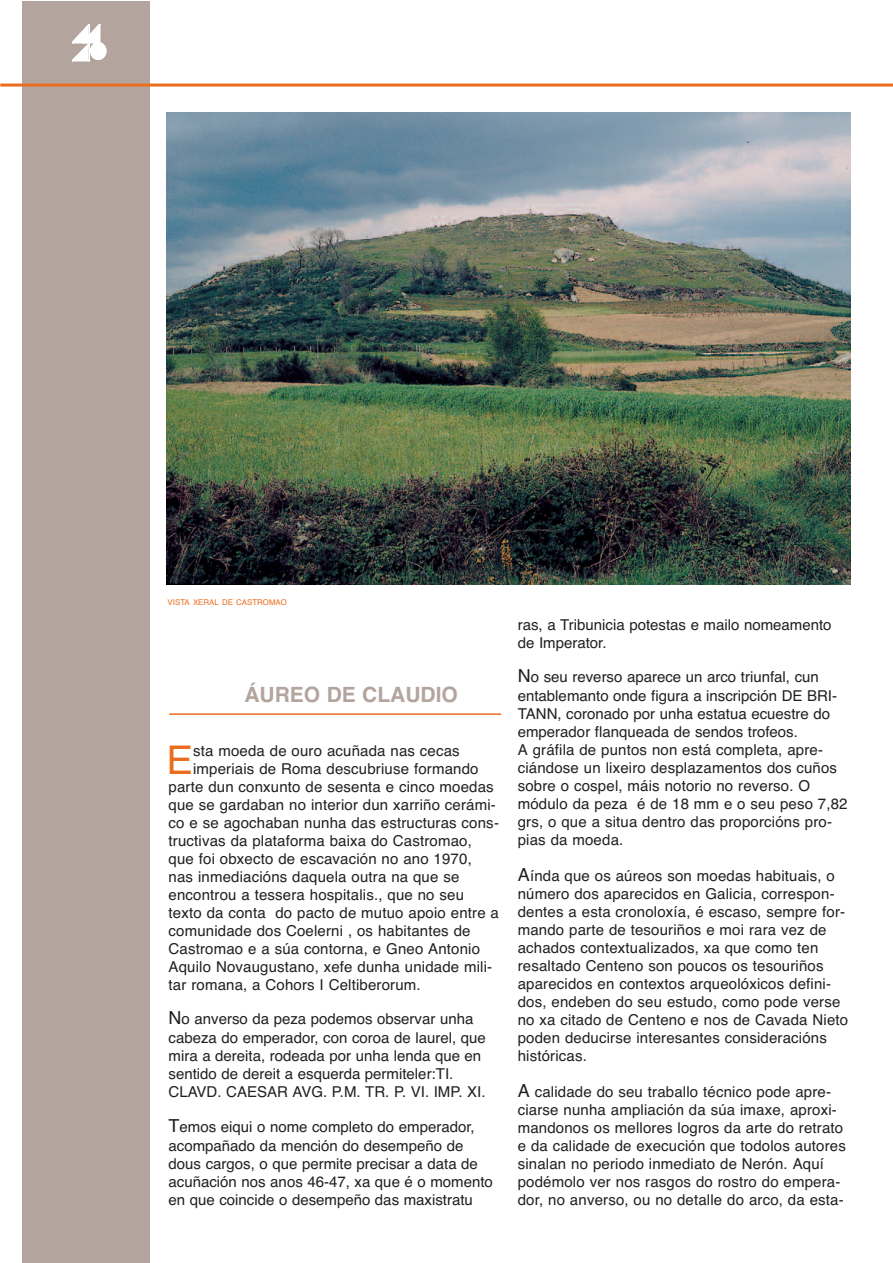
<style>
.page{position:relative;width:893px;height:1263px;background:#fff}
.page>*{position:absolute;margin:0;border:0;box-sizing:border-box;transform-origin:0 0}
.t1{font:39.6px "Helvetica";color:#ea6d1f}
.t2{font:700 21px "Helvetica";color:#b3a59e}
.t3{font:15px/18px "Helvetica";letter-spacing:.01em;color:#231f20}
.t4{font:7.8px "Helvetica";color:#ea6d1f}
.s1{font-size:18px}
</style>
<div class="page">
<img style="left:167px;top:112px;width:683px;height:472px">
<hr style="left:169px;top:713px;width:332px;height:2px;background:#ea6d1f">
<div style="left:22px;top:1px;width:127px;height:1262px;background:#b3a59e"></div>
<hr style="left:0;top:84px;width:893px;height:3px;background:#ea6d1f">
<svg style="left:72px;top:24px;width:28px;height:38px"></svg>
<div style="left:90px;top:42px;width:16px;height:18px;background:#fff;border-radius:50%"></div>
<div style="left:90px;top:42px;width:16px;height:18px;border:2px solid #fff;border-radius:50%"></div>
<p class="t4" style="left:168px;top:597px;width:121px">VISTA XERAL DE CASTROMAO</p>
<h2 class="t2" style="left:244px;top:682px;width:215px">ÁUREO DE CLAUDIO</h2>
<h1 class="t1" style="left:166px;top:737px;width:28px">E</h1>
<p class="t3" style="left:193px;top:741px;width:268px">sta moeda de ouro acuñada nas cecas</p>
<p class="t3" style="left:193px;top:759px;width:287px">imperiais de Roma descubriuse formando</p>
<p class="t3" style="left:169px;top:777px;width:327px">parte dun conxunto de sesenta e cinco moedas</p>
<p class="t3" style="left:169px;top:795px;width:329px">que se gardaban no interior dun xarriño cerámi-</p>
<p class="t3" style="left:169px;top:813px;width:332px">co e se agochaban nunha das estructuras cons-</p>
<p class="t3" style="left:169px;top:831px;width:305px">tructivas da plataforma baixa do Castromao,</p>
<p class="t3" style="left:169px;top:849px;width:305px">que foi obxecto de escavación no ano 1970,</p>
<p class="t3" style="left:169px;top:867px;width:292px">nas inmediacións daquela outra na que se</p>
<p class="t3" style="left:169px;top:885px;width:297px">encontrou a tessera hospitalis., que no seu</p>
<p class="t3" style="left:169px;top:903px;width:332px">texto da conta do pacto de mutuo apoio entre a</p>
<p class="t3" style="left:169px;top:921px;width:303px">comunidade dos Coelerni , os habitantes de</p>
<p class="t3" style="left:169px;top:939px;width:313px">Castromao e a súa contorna, e Gneo Antonio</p>
<p class="t3" style="left:169px;top:957px;width:325px">Aquilo Novaugustano, xefe dunha unidade mili-</p>
<p class="t3" style="left:169px;top:975px;width:254px">tar romana, a Cohors I Celtiberorum.</p>
<p class="t3" style="left:169px;top:1009px;width:319px;line-height:19.4px"><span class="s1">N</span>o anverso da peza podemos observar unha cabeza do emperador, con coroa de laurel, que</p>
<p class="t3" style="left:169px;top:1047px;width:319px">mira a dereita, rodeada por unha lenda que en sentido de dereit a esquerda permiteler:TI.<br>CLAVD. CAESAR AVG. P.M. TR. P. VI. IMP. XI.</p>
<p class="t3" style="left:169px;top:1117px;width:308px;line-height:19.4px"><span class="s1">T</span>emos eiqui o nome completo do emperador, acompañado da mención do desempeño de</p>
<p class="t3" style="left:169px;top:1155px;width:326px">dous cargos, o que permite precisar a data de acuñación nos anos 46-47, xa que é o momento en que coincide o desempeño das maxistratu</p>
<p class="t3" style="left:518px;top:615px;width:315px">ras, a Tribunicia potestas e mailo nomeamento de Imperator.</p>
<p class="t3" style="left:518px;top:667px;width:321px;line-height:19.4px"><span class="s1">N</span>o seu reverso aparece un arco triunfal, cun entablemanto onde figura a inscripción DE BRI-</p>
<p class="t3" style="left:518px;top:705px;width:331px">TANN, coronado por unha estatua ecuestre do emperador flanqueada de sendos trofeos.<br>A gráfila de puntos non está completa, apre&shy;ciándose un lixeiro desplazamentos dos cuños sobre o cospel, máis notorio no reverso. O módulo da peza é de 18 mm e o seu peso 7,82 grs, o que a situa dentro das proporcións pro&shy;pias da moeda.</p>
<p class="t3" style="left:518px;top:867px;width:332px"><span class="s1">A</span>índa que os aúreos son moedas habituais, o número dos aparecidos en Galicia, correspon&shy;dentes a esta cronoloxía, é escaso, sempre for&shy;mando parte de tesouriños e moi rara vez de achados contextualizados, xa que como ten resaltado Centeno son poucos os tesouriños aparecidos en contextos arqueolóxicos defini&shy;dos, endeben do seu estudo, como pode verse no xa citado de Centeno e nos de Cavada Nieto poden deducirse interesantes consideracións históricas.</p>
<p class="t3" style="left:518px;top:1083px;width:330px"><span class="s1">A</span> calidade do seu traballo técnico pode apre&shy;ciarse nunha ampliación da súa imaxe, aproxi&shy;mandonos os mellores logros da arte do retrato e da calidade de execución que todolos autores sinalan no periodo inmediato de Nerón. Aquí podémolo ver nos rasgos do rostro do empera&shy;dor, no anverso, ou no detalle do arco, da esta-</p>
</div>
